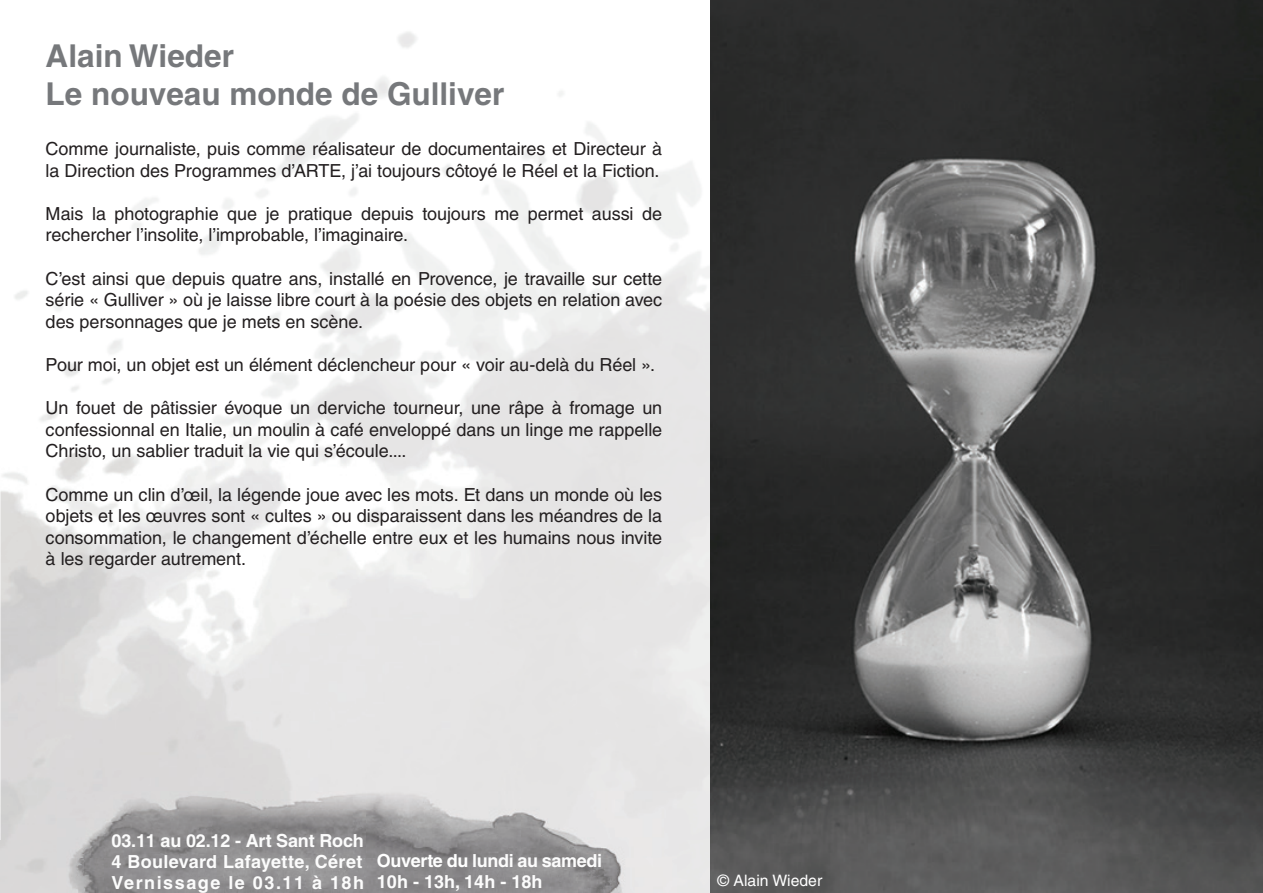
<style>
.page{position:relative;width:1263px;height:893px;background:#fff}
.page>*{position:absolute;margin:0;border:0;box-sizing:border-box;transform-origin:0 0}
.t1{font:700 31.5px/37.8px "Helvetica LT";color:#76787b}
.t2{font:18px/21.6px "Helvetica LT";letter-spacing:-.005em;color:#231f20;text-align:justify}
.t3{font:700 18px/21px "Helvetica LT";color:#fcfcfc;text-align:justify}
.t4{font:700 18px/21px "Helvetica LT";letter-spacing:-.02em;color:#fcfcfc}
.t5{font:15.75px "Helvetica LT";color:#fff}
.s1{color:#fff}
</style>
<div class="page">
<img style="left:58px;top:791px;width:618px;height:102px">
<img style="left:710px;top:0;width:553px;height:893px">
<h1 class="t1" style="left:46px;top:36px;width:460px">Alain Wieder<br>Le nouveau monde de Gulliver</h1>
<p class="t2" style="left:46px;top:138px;width:618px">Comme journaliste, puis comme réalisateur de documentaires et Directeur à la Direction des Programmes d’ARTE, j’ai toujours côtoyé le Réel et la Fiction.</p>
<p class="t2" style="left:46px;top:203px;width:618px">Mais la photographie que je pratique depuis toujours me permet aussi de rechercher l’insolite, l’improbable, l’imaginaire.</p>
<p class="t2" style="left:46px;top:267px;width:618px">C’est ainsi que depuis quatre ans, installé en Provence, je travaille sur cette série « Gulliver » où je laisse libre court à la poésie des objets en relation avec des personnages que je mets en scène.</p>
<p class="t2" style="left:46px;top:354px;width:611px">Pour moi, un objet est un élément déclencheur pour « voir au-delà du Réel ».</p>
<p class="t2" style="left:46px;top:397px;width:618px">Un fouet de pâtissier évoque un derviche tourneur, une râpe à fromage un confessionnal en Italie, un moulin à café enveloppé dans un linge me rappelle Christo, un sablier traduit la vie qui s’écoule....</p>
<p class="t2" style="left:46px;top:483px;width:618px">Comme un clin d’œil, la légende joue avec les mots. Et dans un monde où les objets et les œuvres sont « cultes » ou disparaissent dans les méandres de la consommation, le changement d’échelle entre eux et les humains nous invite à les regarder autrement.</p>
<p class="t3" style="left:112px;top:829px;width:254px">03.11 au 02.12 - Art Sant Roch 4 Boulevard Lafayette, Céret Vernissage le 03.11 à 18h</p>
<p class="t4" style="left:377px;top:850px;width:227px"><span class="s1">Ouverte du</span> lundi au samedi<br>10h - 13h, 14h - 18h</p>
<p class="t5" style="left:718px;top:871px;width:106px">© Alain Wieder</p>
</div>
